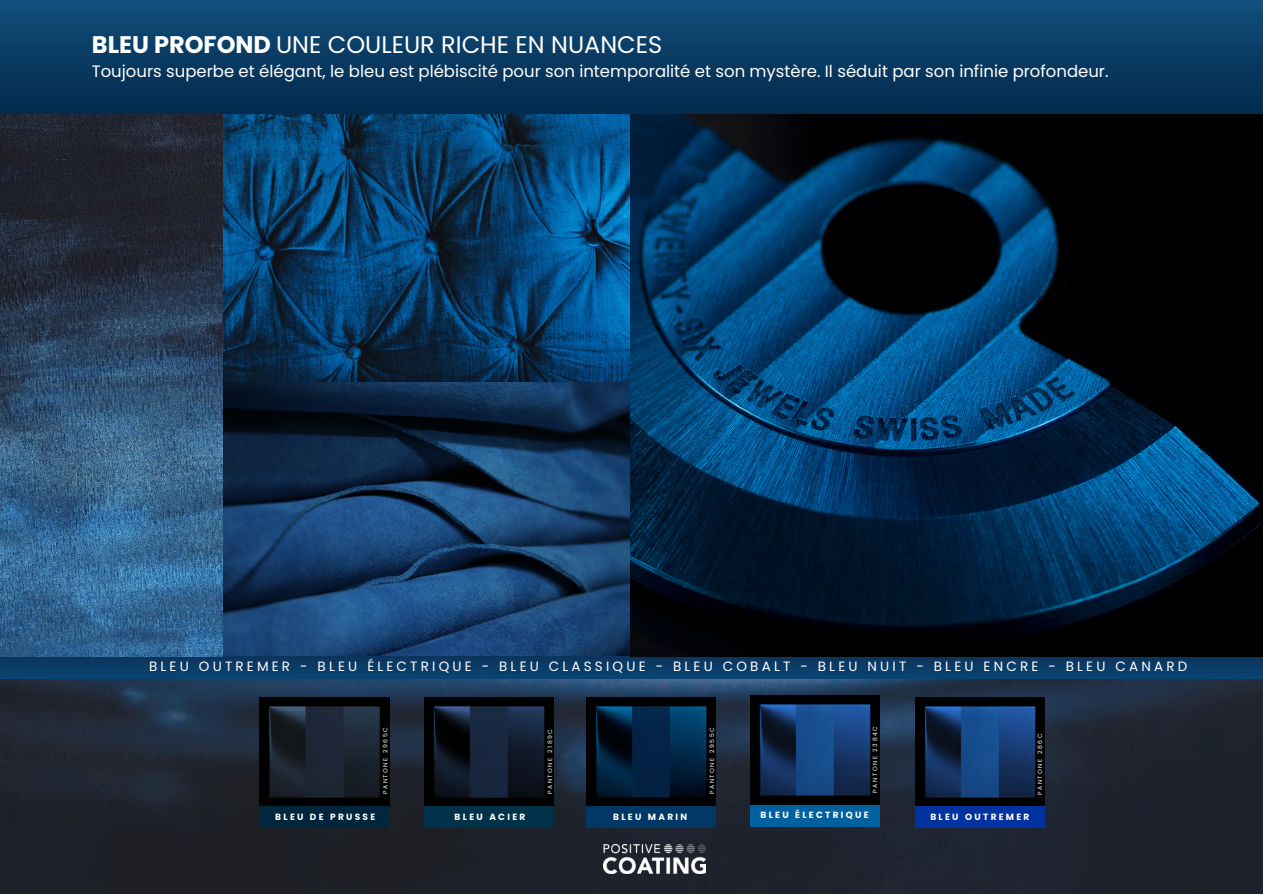
<style>
.page{position:relative;width:1263px;height:894px;background:#fff}
.page>*{position:absolute;margin:0;border:0;box-sizing:border-box;transform-origin:0 0}
.t1{font:24px "Poppins";color:#fff}
.t2{font:16.5px "Poppins";color:#fff}
.t3{font:13.5px "Poppins";letter-spacing:.235em;color:#fff}
.t4{font:700 9px "Poppins";letter-spacing:.255em;color:#fff}
.t5{font:6px "Poppins";letter-spacing:.255em;color:#fff}
.s1{font-weight:700}
</style>
<div class="page">
<img style="left:0;top:678px;width:1263px;height:215px">
<div style="left:0;top:0;width:1263px;height:115px;background:linear-gradient(to bottom,#114e7b,#03294b)"></div>
<img style="left:223px;top:115px;width:407px;height:267px">
<div style="left:0;top:654px;width:1263px;height:24px;background:#0a3d68"></div>
<img style="left:223px;top:382px;width:407px;height:273px">
<img style="left:0;top:115px;width:223px;height:540px">
<img style="left:630px;top:115px;width:633px;height:541px">
<img style="left:603px;top:843px;width:102px;height:30px">
<img style="left:260px;top:697px;width:129px;height:109px">
<div style="left:260px;top:806px;width:129px;height:21px;background:#00263e"></div>
<img style="left:424px;top:697px;width:130px;height:109px">
<div style="left:424px;top:806px;width:129px;height:21px;background:#003349"></div>
<img style="left:586px;top:697px;width:130px;height:109px">
<div style="left:586px;top:806px;width:130px;height:21px;background:#003865"></div>
<img style="left:750px;top:695px;width:129px;height:109px">
<div style="left:750px;top:805px;width:129px;height:21px;background:#0061a0"></div>
<img style="left:915px;top:697px;width:129px;height:109px">
<div style="left:915px;top:806px;width:129px;height:21px;background:#0032a0"></div>
<p class="t1" style="left:92px;top:27px;width:572px"><span class="s1">BLEU PROFOND</span> UNE COULEUR RICHE EN NUANCES</p>
<p class="t2" style="left:92px;top:60px;width:1018px">Toujours superbe et élégant, le bleu est plébiscité pour son intemporalité et son mystère. Il séduit par son infinie profondeur.</p>
<p class="t3" style="left:149px;top:656px;width:1040px">BLEU OUTREMER - BLEU ÉLECTRIQUE - BLEU CLASSIQUE - BLEU COBALT - BLEU NUIT - BLEU ENCRE - BLEU CANARD</p>
<p class="t4" style="left:275px;top:810px;width:102px">BLEU DE PRUSSE</p>
<p class="t5" style="left:381px;top:793px;width:68px;rotate:-90deg">PANTONE 2965C</p>
<p class="t4" style="left:455px;top:810px;width:72px">BLEU ACIER</p>
<p class="t5" style="left:546px;top:793px;width:66px;rotate:-90deg">PANTONE 2189C</p>
<p class="t4" style="left:613px;top:810px;width:76px">BLEU MARIN</p>
<p class="t5" style="left:708px;top:793px;width:68px;rotate:-90deg">PANTONE 2955C</p>
<p class="t5" style="left:871px;top:792px;width:68px;rotate:-90deg">PANTONE 2384C</p>
<p class="t5" style="left:1036px;top:794px;width:63px;rotate:-90deg">PANTONE 286C</p>
<p class="t4" style="left:930px;top:810px;width:101px">BLEU OUTREMER</p>
<p class="t4" style="left:760px;top:808px;width:110px">BLEU ÉLECTRIQUE</p>
</div>
